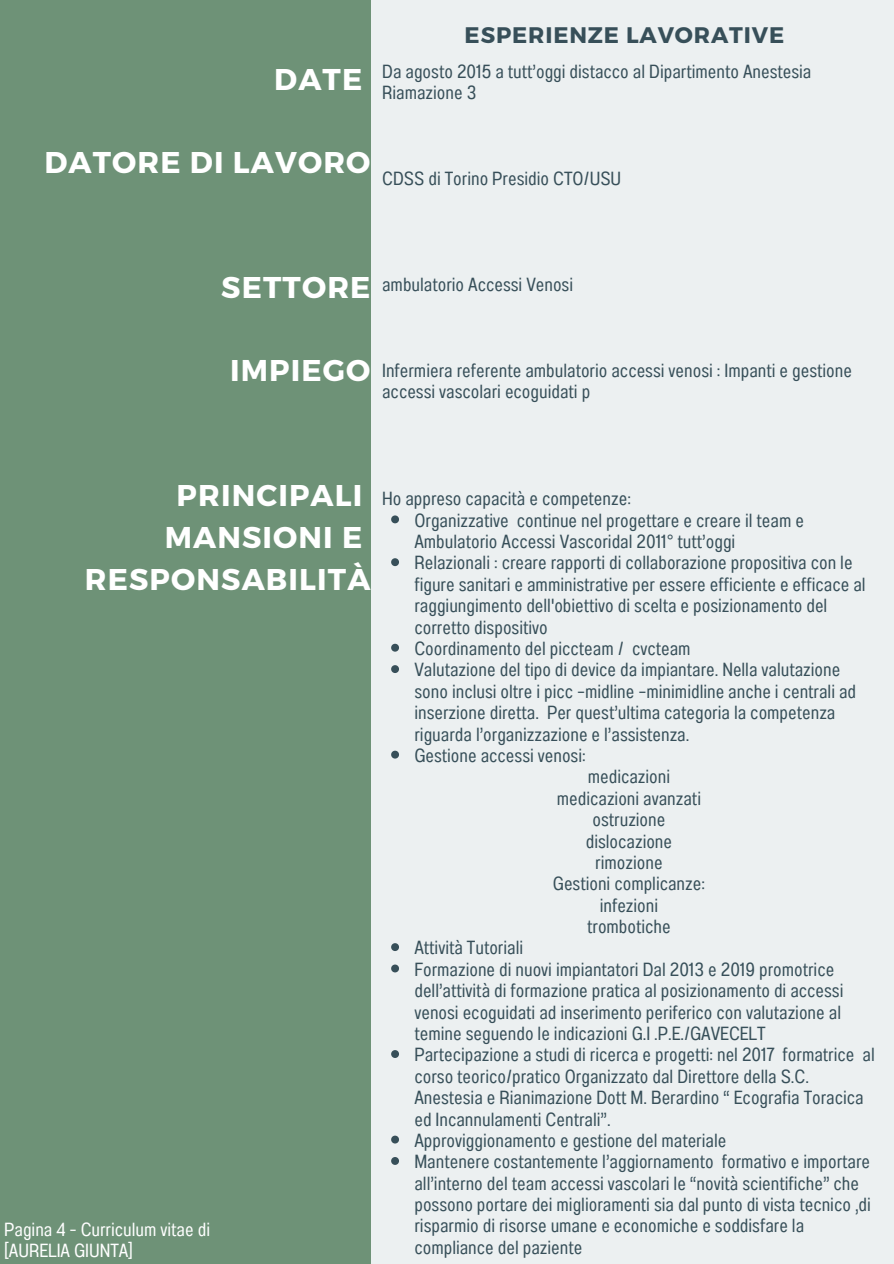
<style>
.page{position:relative;width:894px;height:1264px;background:#fff}
.page>*{position:absolute;margin:0;border:0;box-sizing:border-box;transform-origin:0 0}
.t1{font:700 30px/41.7px "Montserrat";letter-spacing:.04em;color:#fff;text-align:right}
.t2{font:700 22.5px "Montserrat";letter-spacing:.04em;color:#374f59}
.t3{font:19.05px/21.3px "Anantason Wd 62";color:#374f59}
.t4{font:19.05px "Anantason Wd 62";color:#fff}
</style>
<div class="page">
<div style="left:0;top:0;width:893px;height:1263px;background:#ecf0f1"></div>
<div style="left:0;top:0;width:370px;height:1263px;background:#6e9277"></div>
<svg style="left:391px;top:515px;width:8px;height:8px"></svg>
<svg style="left:391px;top:558px;width:8px;height:8px"></svg>
<svg style="left:391px;top:643px;width:8px;height:8px"></svg>
<svg style="left:391px;top:665px;width:8px;height:8px"></svg>
<svg style="left:391px;top:750px;width:8px;height:8px"></svg>
<svg style="left:391px;top:943px;width:8px;height:8px"></svg>
<svg style="left:391px;top:964px;width:8px;height:8px"></svg>
<svg style="left:391px;top:1050px;width:8px;height:7px"></svg>
<svg style="left:391px;top:1135px;width:8px;height:8px"></svg>
<svg style="left:391px;top:1157px;width:8px;height:7px"></svg>
<h1 class="t1" style="left:274px;top:57px;width:90px">DATE</h1>
<h1 class="t2" style="left:464px;top:20px;width:321px">ESPERIENZE LAVORATIVE</h1>
<p class="t3" style="left:382px;top:60px;width:430px">Da agosto 2015 a tutt’oggi distacco al Dipartimento Anestesia<br>Riamazione 3</p>
<h1 class="t1" style="left:44px;top:140px;width:327px">DATORE DI LAVORO</h1>
<h2 class="t3" style="left:382px;top:167px;width:240px">CDSS di Torino Presidio CTO/USU</h2>
<h1 class="t1" style="left:221px;top:265px;width:151px">SETTORE</h1>
<p class="t3" style="left:382px;top:274px;width:192px">ambulatorio Accessi Venosi</p>
<h1 class="t1" style="left:230px;top:348px;width:142px">IMPIEGO</h1>
<p class="t3" style="left:382px;top:360px;width:471px">Infermiera referente ambulatorio accessi venosi : Impanti e gestione accessi vascolari ecoguidati p</p>
<p class="t1" style="left:85px;top:473px;width:287px">PRINCIPALI<br>MANSIONI E<br>RESPONSABILITÀ</p>
<p class="t4" style="left:4px;top:1218px;width:207px">Pagina 4 - Curriculum vitae di</p>
<p class="t4" style="left:4px;top:1239px;width:130px">[AURELIA GIUNTA]</p>
<p class="t3" style="left:382px;top:488px;width:250px">Ho appreso capacità e competenze:</p>
<p class="t3" style="left:414px;top:509px;width:391px">Organizzative continue nel progettare e creare il team e<br>Ambulatorio Accessi Vascoridal 2011° tutt’oggi</p>
<p class="t3" style="left:414px;top:552px;width:452px">Relazionali : creare rapporti di collaborazione propositiva con le figure sanitari e amministrative per essere efficiente e efficace al raggiungimento dell'obiettivo di scelta e posizionamento del corretto dispositivo</p>
<p class="t3" style="left:414px;top:637px;width:277px">Coordinamento del piccteam / cvcteam</p>
<p class="t3" style="left:414px;top:659px;width:443px">Valutazione del tipo di device da impiantare. Nella valutazione sono inclusi oltre i picc –midline –minimidline anche i centrali ad inserzione diretta. Per quest’ultima categoria la competenza riguarda l’organizzazione e l’assistenza.</p>
<p class="t3" style="left:414px;top:744px;width:173px">Gestione accessi venosi:</p>
<p class="t3" style="left:587px;top:766px;width:84px">medicazioni</p>
<p class="t3" style="left:556px;top:787px;width:146px">medicazioni avanzati</p>
<p class="t3" style="left:592px;top:808px;width:74px">ostruzione</p>
<p class="t3" style="left:585px;top:830px;width:88px">dislocazione</p>
<p class="t3" style="left:595px;top:851px;width:69px">rimozione</p>
<p class="t3" style="left:552px;top:873px;width:153px">Gestioni complicanze:</p>
<p class="t3" style="left:599px;top:894px;width:60px">infezioni</p>
<p class="t3" style="left:587px;top:915px;width:85px">trombotiche</p>
<p class="t3" style="left:414px;top:937px;width:110px">Attività Tutoriali</p>
<p class="t3" style="left:414px;top:958px;width:430px">Formazione di nuovi impiantatori Dal 2013 e 2019 promotrice dell’attività di formazione pratica al posizionamento di accessi venosi ecoguidati ad inserimento periferico con valutazione al temine seguendo le indicazioni G.I .P.E./GAVECELT</p>
<p class="t3" style="left:414px;top:1044px;width:461px">Partecipazione a studi di ricerca e progetti: nel 2017 formatrice al corso teorico/pratico Organizzato dal Direttore della S.C.<br>Anestesia e Rianimazione Dott M. Berardino “ Ecografia Toracica ed Incannulamenti Centrali”.</p>
<p class="t3" style="left:414px;top:1129px;width:313px">Approviggionamento e gestione del materiale</p>
<p class="t3" style="left:414px;top:1150px;width:458px">Mantenere costantemente l’aggiornamento formativo e importare all’interno del team accessi vascolari le “novità scientifiche” che possono portare dei miglioramenti sia dal punto di vista tecnico ,di risparmio di risorse umane e economiche e soddisfare la compliance del paziente</p>
</div>
